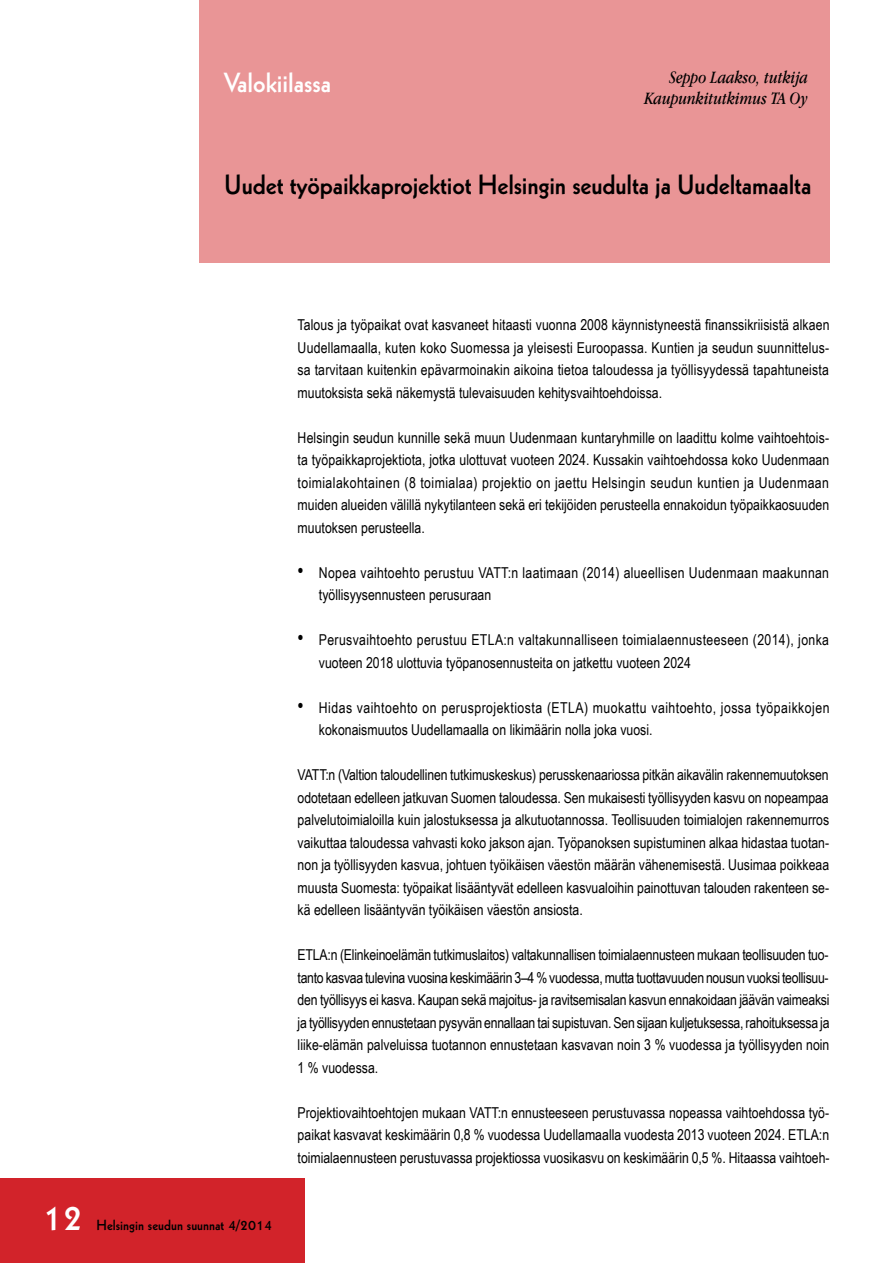
<style>
.page{position:relative;width:893px;height:1263px;background:#fff}
.page>*{position:absolute;margin:0;border:0;box-sizing:border-box;transform-origin:0 0}
.t1{font:36px "Geometric 231 BT Bold C";color:#fff}
.t2{font:27px "Geometric 231 BT Bold C";letter-spacing:-.005em;color:#000}
.t3{font:27px "Geometric 231 BT Bold C";color:#fff}
.t4{font:italic 18px/21px "Garamond IT Cby BT";color:#000;text-align:right;scale:.8 1}
.t5{font:15px/22.5px "Arial Narrow";color:#000;text-align:justify}
.t6{font:15px/22.5px "Arial Narrow";letter-spacing:.02em;color:#000}
.t7{font:15px/22.5px "Arial Narrow";letter-spacing:.03em;color:#000}
.t8{font:14.25px "Geometric 231 BT Bold C";color:#000}
.s1{font-size:21px}
</style>
<div class="page">
<div style="left:0;top:1178px;width:305px;height:85px;background:#d2232a"></div>
<div style="left:199px;top:0;width:630px;height:263px;background:#e99596"></div>
<h2 class="t3" style="left:224px;top:65px;width:108px">Valokiilassa</h2>
<p class="t4" style="left:644px;top:66px;width:206px">Seppo Laakso, tutkija<br>Kaupunkitutkimus TA Oy</p>
<h2 class="t2" style="left:224px;top:167px;width:589px">Uudet työpaikkaprojektiot Helsingin seudulta ja Uudeltamaalta</h2>
<h1 class="t1" style="left:43px;top:1194px;width:42px">12</h1>
<p class="t8" style="left:97px;top:1216px;width:177px">Helsingin seudun suunnat 4/2014</p>
<p class="t5" style="left:298px;top:313px;width:533px">Talous ja työpaikat ovat kasvaneet hitaasti vuonna 2008 käynnistyneestä finanssikriisistä alkaen Uudellamaalla, kuten koko Suomessa ja yleisesti Euroopassa. Kuntien ja seudun suunnittelus&shy;sa tarvitaan kuitenkin epävarmoinakin aikoina tietoa taloudessa ja työllisyydessä tapahtuneista muutoksista sekä näkemystä tulevaisuuden kehitysvaihtoehdoissa.</p>
<p class="t5" style="left:298px;top:425px;width:533px">Helsingin seudun kunnille sekä muun Uudenmaan kuntaryhmille on laadittu kolme vaihtoehtois&shy;ta työpaikkaprojektiota, jotka ulottuvat vuoteen 2024. Kussakin vaihtoehdossa koko Uudenmaan toimialakohtainen (8 toimialaa) projektio on jaettu Helsingin seudun kuntien ja Uudenmaan muiden alueiden välillä nykytilanteen sekä eri tekijöiden perusteella ennakoidun työpaikkaosuuden muutoksen perusteella.</p>
<p class="t6" style="left:319px;top:560px;width:512px;text-indent:-21px"><span class="s1">•</span> Nopea vaihtoehto perustuu VATT:n laatimaan (2014) alueellisen Uudenmaan maakunnan työllisyysennusteen perusuraan</p>
<p class="t6" style="left:319px;top:628px;width:512px;text-indent:-21px"><span class="s1">•</span> Perusvaihtoehto perustuu ETLA:n valtakunnalliseen toimialaennusteeseen (2014), jonka vuoteen 2018 ulottuvia työpanosennusteita on jatkettu vuoteen 2024</p>
<p class="t7" style="left:319px;top:695px;width:512px;text-indent:-21px"><span class="s1">•</span> Hidas vaihtoehto on perusprojektiosta (ETLA) muokattu vaihtoehto, jossa työpaikkojen kokonaismuutos Uudellamaalla on likimäärin nolla joka vuosi.</p>
<p class="t5" style="left:298px;top:763px;width:533px">VATT:n (Valtion taloudellinen tutkimuskeskus) perusskenaariossa pitkän aikavälin rakennemuutoksen odotetaan edelleen jatkuvan Suomen taloudessa. Sen mukaisesti työllisyyden kasvu on nopeampaa palvelutoimialoilla kuin jalostuksessa ja alkutuotannossa. Teollisuuden toimialojen rakennemurros vaikuttaa taloudessa vahvasti koko jakson ajan. Työpanoksen supistuminen alkaa hidastaa tuotan&shy;non ja työllisyyden kasvua, johtuen työikäisen väestön määrän vähenemisestä. Uusimaa poikkeaa muusta Suomesta: työpaikat lisääntyvät edelleen kasvualoihin painottuvan talouden rakenteen se&shy;kä edelleen lisääntyvän työikäisen väestön ansiosta.</p>
<p class="t5" style="left:298px;top:943px;width:533px">ETLA:n (Elinkeinoelämän tutkimuslaitos) valtakunnallisen toimialaennusteen mukaan teollisuuden tuo&shy;tanto kasvaa tulevina vuosina keskimäärin 3–4 % vuodessa, mutta tuottavuuden nousun vuoksi teollisuu&shy;den työllisyys ei kasva. Kaupan sekä majoitus- ja ravitsemisalan kasvun ennakoidaan jäävän vaimeaksi ja työllisyyden ennustetaan pysyvän ennallaan tai supistuvan. Sen sijaan kuljetuksessa, rahoituksessa ja liike-elämän palveluissa tuotannon ennustetaan kasvavan noin 3 % vuodessa ja työllisyyden noin 1 % vuodessa.</p>
<p class="t5" style="left:298px;top:1100px;width:533px">Projektiovaihtoehtojen mukaan VATT:n ennusteeseen perustuvassa nopeassa vaihtoehdossa työ&shy;paikat kasvavat keskimäärin 0,8 % vuodessa Uudellamaalla vuodesta 2013 vuoteen 2024. ETLA:n toimialaennusteen perustuvassa projektiossa vuosikasvu on keskimäärin 0,5 %. Hitaassa vaihtoeh-</p>
</div>
